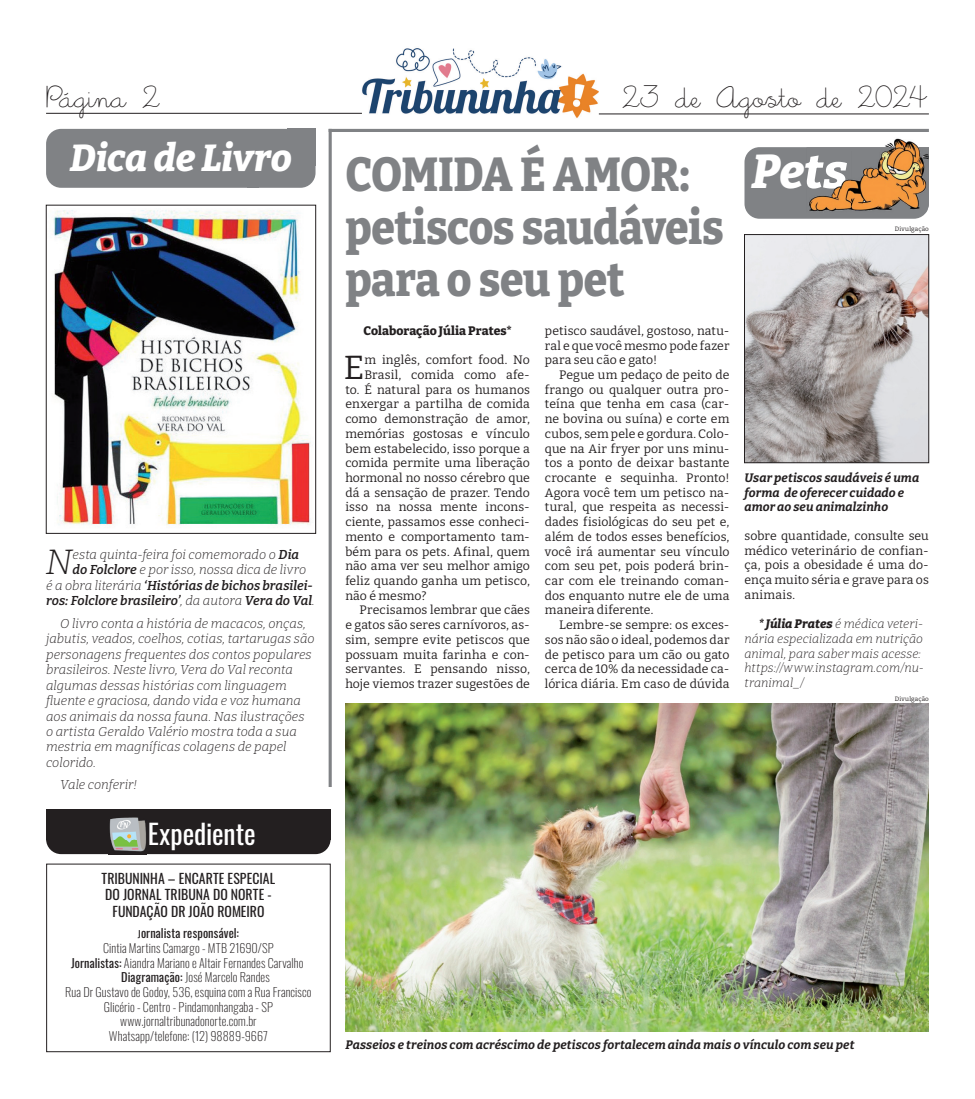
<style>
.page{position:relative;width:975px;height:1099px;background:#fff}
.page>*{position:absolute;margin:0;border:0;box-sizing:border-box;transform-origin:0 0}
.t1{font:800 47.5px/52.5px "Bitter";letter-spacing:-.01em;color:#808285;scale:.9 1}
.t2{font:italic 800 47.5px "Bitter";color:#fff}
.t3{font:italic 800 37.5px "Bitter";letter-spacing:-.01em;color:#fff}
.t4{font:italic 300 35.12px "Bitter";color:#231f20}
.t5{font:33.25px "Bitter";color:#231f20}
.t6{font:31.25px "Little Days Alt";color:#231f20}
.t7{font:27.5px "Oswald";color:#fff}
.t8{font:13.75px/16.5px "Oswald";color:#231f20;text-align:center}
.t9{font:italic 300 12.88px/15.5px "Bitter";color:#231f20}
.t10{font:italic 600 12.88px "Bitter";color:#231f20}
.t11{font:12.25px/14.8px "Bitter";letter-spacing:.005em;color:#231f20;text-align:justify}
.t12{font:12.25px "Oswald";letter-spacing:.01em;color:#231f20}
.t13{font:italic 700 12.25px/14.8px "Bitter";letter-spacing:.005em;color:#231f20}
.t14{font:italic 300 12.25px/14.8px "Bitter";color:#231f20}
.t15{font:800 12.25px "Bitter";color:#231f20}
.t16{font:6.25px "Bitter";letter-spacing:.025em;color:#231f20}
.s1{font-weight:600}
.s2{font-weight:300}
.s3{font-size:9.75px}
.s4{font-weight:800}
</style>
<div class="page">
<hr style="left:328px;top:129px;width:600px;height:3px;background:#808285">
<img style="left:362px;top:48px;width:237px;height:70px">
<hr style="left:46px;top:113px;width:316px;height:1px;background:#231f20">
<hr style="left:599px;top:114px;width:329px;height:1px;background:#231f20">
<div style="left:46px;top:809px;width:284px;height:30px;background:#231f20"></div>
<div style="left:46px;top:823px;width:284px;height:31px;background:#231f20;border-radius:15px"></div>
<img style="left:109px;top:817px;width:37px;height:35px">
<div style="left:744px;top:147px;width:184px;height:72px;background:#808285;border-radius:15px"></div>
<img style="left:885px;top:138px;width:33px;height:9px">
<img style="left:806px;top:147px;width:122px;height:65px">
<img style="left:851px;top:151px;width:11px;height:55px">
<img style="left:806px;top:154px;width:41px;height:35px">
<svg style="left:328px;top:129px;width:4px;height:658px;background:#9b9c9f"></svg>
<div style="left:287px;top:129px;width:28px;height:37px;background:#808285"></div>
<div style="left:46px;top:129px;width:269px;height:59px;background:#808285;border-radius:15px"></div>
<img style="left:345px;top:703px;width:583px;height:328px">
<img style="left:746px;top:236px;width:180px;height:225px">
<div style="left:744px;top:234px;width:184px;height:229px;border:1px solid #231f20"></div>
<img style="left:53px;top:210px;width:258px;height:315px">
<div style="left:46px;top:205px;width:270px;height:328px;border:1px solid #231f20"></div>
<h3 class="t6" style="left:46px;top:81px;width:116px">Página 2</h3>
<h2 class="t3" style="left:70px;top:125px;width:223px">Dica de Livro</h2>
<h3 class="t4" style="left:45px;top:538px;width:29px">N</h3>
<p class="t9" style="left:73px;top:546px;width:228px">esta quinta-feira foi comemorado o <span class="s1">Dia</span></p>
<p class="t9" style="left:73px;top:561px;width:235px"><span class="s1">do Folclore</span> e por isso, nossa dica de livro</p>
<p class="t10" style="left:46px;top:575px;width:268px"><span class="s2">é a obra literária</span> ‘Histórias de bichos brasilei-</p>
<p class="t10" style="left:46px;top:590px;width:270px">ros: Folclore brasileiro’<span class="s2">, da autora</span> Vera do Val<span class="s2">.</span></p>
<p class="t9" style="left:46px;top:615px;width:270px;text-indent:14px">O livro conta a história de macacos, onças, jabutis, veados, coelhos, cotias, tartarugas são personagens frequentes dos contos populares brasileiros. Neste livro, Vera do Val reconta algumas dessas histórias com linguagem fluente e graciosa, dando vida e voz humana aos animais da nossa fauna. Nas ilustrações o artista Geraldo Valério mostra toda a sua mestria em magníficas colagens de papel colorido.</p>
<p class="t9" style="left:60px;top:776px;width:79px">Vale conferir!</p>
<h3 class="t7" style="left:148px;top:808px;width:110px">Expediente</h3>
<p class="t8" style="left:102px;top:868px;width:175px">TRIBUNINHA – ENCARTE ESPECIAL<br>DO JORNAL TRIBUNA DO NORTE -<br>FUNDAÇÃO DR JOÃO ROMEIRO</p>
<p class="t12" style="left:138px;top:922px;width:103px"><span class="s3">J</span>ornalista responsável:</p>
<p class="t12" style="left:103px;top:936px;width:172px">Cintia Martins Camargo - MTB 21690/SP</p>
<p class="t12" style="left:71px;top:951px;width:234px">Jornalistas: Aiandra Mariano e Altair Fernandes Carvalho</p>
<p class="t12" style="left:121px;top:966px;width:150px">Diagramação: José Marcelo Randes</p>
<p class="t12" style="left:65px;top:981px;width:248px">Rua Dr Gustavo de Godoy, 536, esquina com a Rua Francisco</p>
<p class="t12" style="left:104px;top:995px;width:170px">Glicério - Centro - Pindamonhangaba - SP</p>
<p class="t12" style="left:120px;top:1010px;width:138px">www.jornaltribunadonorte.com.br</p>
<p class="t12" style="left:109px;top:1025px;width:160px">Whatsapp/telefone: (12) 98889-9667</p>
<h3 class="t6" style="left:622px;top:81px;width:308px">23 de Agosto de 2024</h3>
<h1 class="t1" style="left:345px;top:144px;width:422px">COMIDA É AMOR: petiscos saudáveis para o seu pet</h1>
<p class="t15" style="left:363px;top:320px;width:150px">Colaboração Júlia Prates*</p>
<h3 class="t5" style="left:344px;top:343px;width:22px">E</h3>
<p class="t11" style="left:364px;top:352px;width:167px">m inglês, comfort food. No</p>
<p class="t11" style="left:545px;top:323px;width:186px">petisco saudável, gostoso, natu&shy;ral e que você mesmo pode fazer para seu cão e gato!</p>
<p class="t11" style="left:545px;top:367px;width:186px;text-indent:14px">Pegue um pedaço de peito de frango ou qualquer outra pro&shy;teína que tenha em casa (car&shy;ne bovina ou suína) e corte em cubos, sem pele e gordura. Colo&shy;que na Air fryer por uns minu&shy;tos a ponto de deixar bastante crocante e sequinha. Pronto!<br>Agora você tem um petisco na&shy;tural, que respeita as necessi&shy;dades fisiológicas do seu pet e, além de todos esses benefícios, você irá aumentar seu vínculo com seu pet, pois poderá brin&shy;car com ele treinando coman&shy;dos enquanto nutre ele de uma maneira diferente.</p>
<p class="t11" style="left:545px;top:617px;width:186px;text-indent:14px">Lembre-se sempre: os exces&shy;sos não são o ideal, podemos dar de petisco para um cão ou gato cerca de 10% da necessidade ca&shy;lórica diária. Em caso de dúvida</p>
<p class="t11" style="left:364px;top:367px;width:167px">Brasil, comida como afe-</p>
<p class="t11" style="left:345px;top:381px;width:186px">to. É natural para os humanos</p>
<p class="t11" style="left:345px;top:396px;width:186px">enxergar a partilha de comida</p>
<p class="t11" style="left:345px;top:411px;width:186px">como demonstração de amor,</p>
<p class="t11" style="left:345px;top:425px;width:186px">memórias gostosas e vínculo</p>
<p class="t11" style="left:345px;top:440px;width:186px">bem estabelecido, isso porque a</p>
<p class="t11" style="left:345px;top:455px;width:186px">comida permite uma liberação</p>
<p class="t11" style="left:345px;top:470px;width:186px">hormonal no nosso cérebro que</p>
<p class="t11" style="left:345px;top:484px;width:186px">dá a sensação de prazer. Tendo</p>
<p class="t11" style="left:345px;top:499px;width:186px">isso na nossa mente incons-</p>
<p class="t11" style="left:345px;top:514px;width:186px">ciente, passamos esse conheci-</p>
<p class="t11" style="left:345px;top:528px;width:186px">mento e comportamento tam-</p>
<p class="t11" style="left:345px;top:543px;width:186px">bém para os pets. Afinal, quem</p>
<p class="t11" style="left:345px;top:558px;width:186px">não ama ver seu melhor amigo</p>
<p class="t11" style="left:345px;top:572px;width:186px">feliz quando ganha um petisco,</p>
<p class="t11" style="left:345px;top:587px;width:83px">não é mesmo?</p>
<p class="t11" style="left:359px;top:602px;width:172px">Precisamos lembrar que cães</p>
<p class="t11" style="left:345px;top:617px;width:186px">e gatos são seres carnívoros, as-</p>
<p class="t11" style="left:345px;top:631px;width:186px">sim, sempre evite petiscos que</p>
<p class="t11" style="left:345px;top:646px;width:186px">possuam muita farinha e con-</p>
<p class="t11" style="left:345px;top:661px;width:186px">servantes. E pensando nisso,</p>
<p class="t11" style="left:345px;top:675px;width:186px">hoje viemos trazer sugestões de</p>
<h1 class="t2" style="left:751px;top:130px;width:98px">Pets</h1>
<p class="t16" style="left:894px;top:225px;width:36px">Divulgação</p>
<p class="t13" style="left:744px;top:469px;width:176px">Usar petiscos saudáveis é uma forma de oferecer cuidado e amor ao seu animalzinho</p>
<p class="t11" style="left:744px;top:527px;width:186px">sobre quantidade, consulte seu médico veterinário de confian&shy;ça, pois a obesidade é uma do&shy;ença muito séria e grave para os animais.</p>
<p class="t14" style="left:744px;top:616px;width:181px;text-indent:14px"><span class="s4">* Júlia Prates</span> é médica veteri&shy;nária especializada em nutrição animal, para saber mais acesse: https://www.instagram.com/nu&shy;tranimal_/</p>
<p class="t16" style="left:894px;top:694px;width:36px">Divulgação</p>
<p class="t13" style="left:345px;top:1036px;width:510px">Passeios e treinos com acréscimo de petiscos fortalecem ainda mais o vínculo com seu pet</p>
</div>
